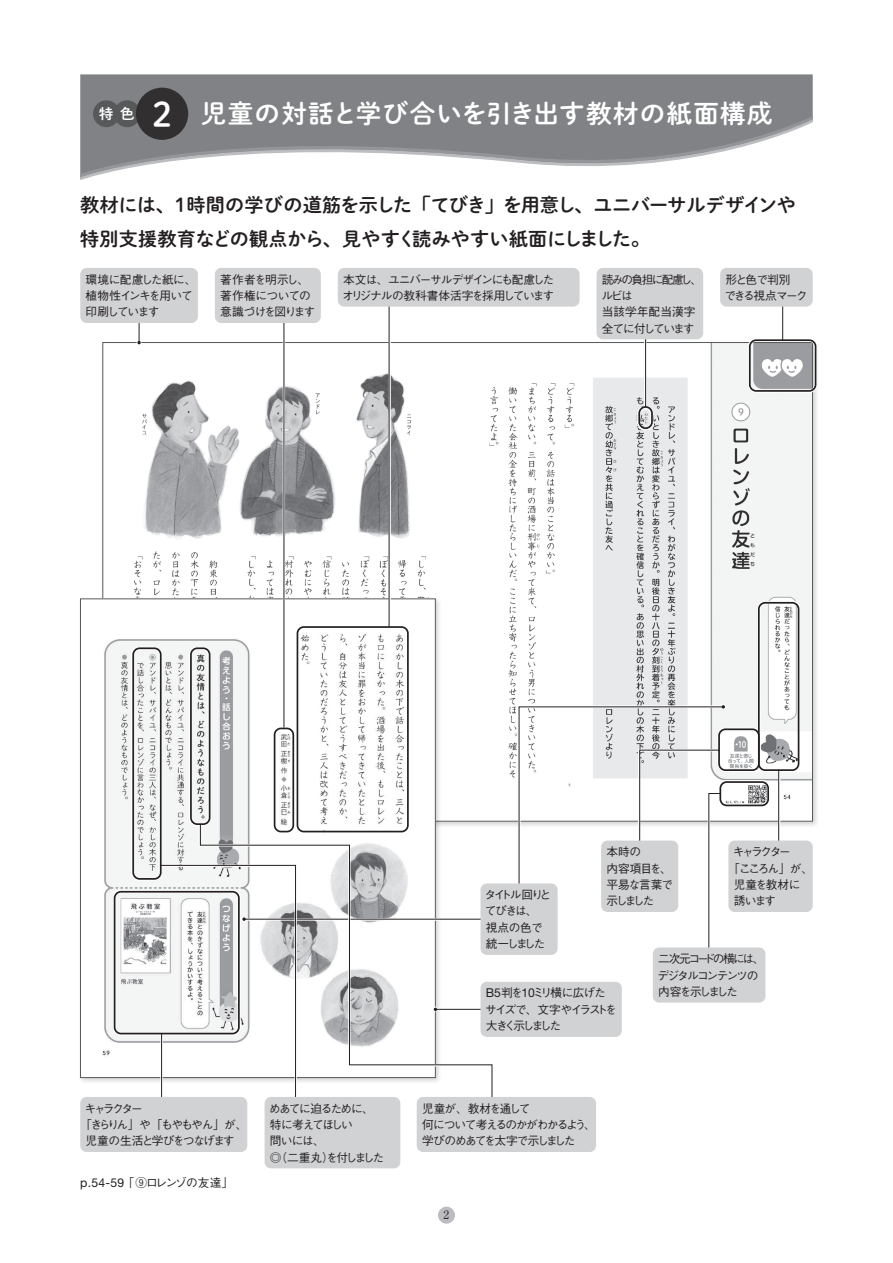
<style>
.page{position:relative;width:893px;height:1263px;background:#fff}
.page>*{position:absolute;margin:0;border:0;box-sizing:border-box;transform-origin:0 0}
.t1{font:25.5px "P Shuei M Go Std N B";letter-spacing:.05em;color:#fff}
.t2{font:19.2px/33.5px "P Shuei M Go Std N B";letter-spacing:-.01em;color:#231f20}
.t3{font:14.25px "P Shuei M Go Std N B";color:#fff}
.t4{font:500 11.7px/16.4px "Gothic BBB Pr 6";letter-spacing:-.125em;color:#231f20}
.t5{font:500 11.7px/16.4px "Gothic BBB Pr 6";letter-spacing:-.09em;color:#231f20}
.t6{font:500 11.7px/16.4px "Gothic BBB Pr 6";letter-spacing:-.16em;color:#231f20}
.t7{font:500 11.7px/16.4px "Gothic BBB Pr 6";letter-spacing:-.075em;color:#231f20}
.t8{font:500 11.7px/16.4px "Gothic BBB Pr 6";letter-spacing:-.145em;color:#231f20}
.t9{font:500 11.7px/16.4px "Gothic BBB Pr 6";letter-spacing:-.08em;color:#231f20}
.t10{font:500 11.7px "Gothic BBB Pr 6";letter-spacing:-.07em;color:#231f20}
.t11{font:500 11.7px "Gothic BBB Pr 6";letter-spacing:-.165em;color:#231f20}
.t12{font:11.55px "Ryumin Pr 6";color:#231f20}
.s1{font-size:33.6px}
.s2{font-family:"Helvetica Neue LT Std";font-weight:400;font-size:12.3px}
.s3{font-family:"Helvetica Neue LT Std";font-weight:400;font-size:12.15px}
</style>
<div class="page">
<img style="left:134px;top:344px;width:677px;height:437px">
<img style="left:102px;top:601px;width:332px;height:455px">
<div style="left:80px;top:74px;width:733px;height:42px;background:#808285"></div>
<svg style="left:80px;top:116px;width:733px;height:62px;fill:#808285"></svg>
<div style="left:93px;top:100px;width:27px;height:27px;background:#57585a;border-radius:50%"></div>
<div style="left:114px;top:100px;width:27px;height:27px;background:#57585a;border-radius:50%"></div>
<div style="left:136px;top:88px;width:52px;height:52px;background:#312f30;border-radius:50%"></div>
<svg style="left:637px;top:339px;width:17px;height:91px"></svg>
<div style="left:638px;top:406px;width:15px;height:23px;border:2px solid #231f20;border-radius:6px"></div>
<hr style="left:645px;top:333px;width:1px;height:74px;background:#231f20">
<svg style="left:748px;top:307px;width:69px;height:85px"></svg>
<div style="left:749px;top:339px;width:67px;height:53px;border:2px solid #231f20;border-radius:6px"></div>
<hr style="left:782px;top:300px;width:1px;height:40px;background:#231f20">
<svg style="left:136px;top:323px;width:6px;height:22px"></svg>
<hr style="left:139px;top:303px;width:1px;height:40px;background:#231f20">
<svg style="left:296px;top:303px;width:114px;height:344px"></svg>
<hr style="left:389px;top:290px;width:1px;height:337px;background:#231f20">
<svg style="left:273px;top:323px;width:22px;height:324px"></svg>
<hr style="left:283px;top:299px;width:1px;height:428px;background:#231f20">
<svg style="left:638px;top:601px;width:162px;height:239px"></svg>
<hr style="left:778px;top:770px;width:1px;height:95px;background:#231f20">
<div style="left:758px;top:602px;width:41px;height:169px;border:2px solid #231f20;border-radius:6px"></div>
<div style="left:718px;top:728px;width:42px;height:43px;border:2px solid #231f20;border-radius:6px"></div>
<svg style="left:493px;top:706px;width:231px;height:214px"></svg>
<svg style="left:113px;top:890px;width:19px;height:192px"></svg>
<div style="left:114px;top:891px;width:126px;height:143px;border:2px solid #231f20;border-radius:6px"></div>
<svg style="left:132px;top:647px;width:57px;height:435px;fill:#f4f5f5"></svg>
<div style="left:132px;top:647px;width:30px;height:233px;border:2px solid #231f20;border-radius:6px"></div>
<svg style="left:160px;top:864px;width:29px;height:233px"></svg>
<svg style="left:189px;top:647px;width:304px;height:435px"></svg>
<div style="left:190px;top:647px;width:20px;height:178px;border:2px solid #231f20;border-radius:6px"></div>
<svg style="left:200px;top:824px;width:293px;height:291px"></svg>
<div style="left:728px;top:840px;width:85px;height:72px;background:#d1d2d4;border-radius:6px"></div>
<div style="left:653px;top:947px;width:112px;height:55px;background:#d1d2d4;border-radius:6px"></div>
<div style="left:417px;top:1097px;width:179px;height:55px;background:#d1d2d4;border-radius:6px"></div>
<div style="left:265px;top:1097px;width:135px;height:71px;background:#d1d2d4;border-radius:6px"></div>
<div style="left:80px;top:1097px;width:167px;height:55px;background:#d1d2d4;border-radius:6px"></div>
<div style="left:601px;top:840px;width:77px;height:72px;background:#d1d2d4;border-radius:6px"></div>
<div style="left:480px;top:883px;width:78px;height:72px;background:#d1d2d4;border-radius:6px"></div>
<div style="left:480px;top:982px;width:142px;height:55px;background:#d1d2d4;border-radius:6px"></div>
<div style="left:720px;top:268px;width:93px;height:39px;background:#d1d2d4;border-radius:6px"></div>
<div style="left:80px;top:268px;width:118px;height:55px;background:#d1d2d4;border-radius:6px"></div>
<div style="left:338px;top:268px;width:242px;height:39px;background:#d1d2d4;border-radius:6px"></div>
<div style="left:215px;top:268px;width:106px;height:55px;background:#d1d2d4;border-radius:6px"></div>
<div style="left:596px;top:268px;width:107px;height:71px;background:#d1d2d4;border-radius:6px"></div>
<div style="left:438px;top:1206px;width:17px;height:18px;background:#bcbdc0;border-radius:50%"></div>
<p class="t3" style="left:99px;top:103px;width:37px">特色</p>
<h1 class="t1" style="left:152px;top:95px;width:622px"><span class="s1">2</span> 児童の対話と学び合いを引き出す教材の紙面構成</h1>
<h2 class="t2" style="left:80px;top:188px;width:717px">教材には、１時間の学びの道筋を示した「てびき」を用意し、ユニバーサルデザインや特別支援教育などの観点から、見やすく読みやすい紙面にしました。</h2>
<p class="t5" style="left:86px;top:270px;width:112px">環境に配慮した紙に、植物性インキを用いて印刷しています</p>
<p class="t5" style="left:342px;top:270px;width:213px">本文は、ユニバーサルデザインにも配慮したオリジナルの教科書体活字を採用しています</p>
<p class="t7" style="left:220px;top:270px;width:97px">著作者を明示し、著作権についての意識づけを図ります</p>
<p class="t4" style="left:601px;top:270px;width:102px">読みの負担に配慮し、ルビは<br>当該学年配当漢字全てに付しています</p>
<p class="t4" style="left:725px;top:270px;width:84px">形と色で判別<br>できる視点マーク</p>
<p class="t4" style="left:85px;top:1099px;width:60px">キャラクター</p>
<p class="t11" style="left:80px;top:1115px;width:169px">「きらりん」や「もやもやん」が、</p>
<p class="t4" style="left:86px;top:1132px;width:151px">児童の生活と学びをつなげます</p>
<p class="t10" style="left:80px;top:1173px;width:155px"><span class="s2">p.</span><span class="s3">54</span><span class="s2">-</span><span class="s3">59</span>「⑨ロレンゾの友達」</p>
<p class="t4" style="left:269px;top:1099px;width:117px">めあてに迫るために、特に考えてほしい<br>問いには、<br>◎（二重丸）を付しました</p>
<p class="t9" style="left:606px;top:843px;width:68px">本時の<br>内容項目を、平易な言葉で示しました</p>
<p class="t4" style="left:733px;top:843px;width:60px">キャラクター</p>
<p class="t4" style="left:728px;top:859px;width:86px">「こころん」が、</p>
<p class="t4" style="left:734px;top:875px;width:68px">児童を教材に</p>
<p class="t4" style="left:734px;top:892px;width:44px">誘います</p>
<p class="t8" style="left:484px;top:886px;width:68px">タイトル回りとてびきは、視点の色で統一しました</p>
<p class="t6" style="left:485px;top:984px;width:133px"><span class="s2">B</span><span class="s3">5</span>判を<span class="s3">10</span>ミリ横に広げたサイズで、文字やイラストを大きく示しました</p>
<p class="t6" style="left:658px;top:950px;width:108px">二次元コードの横には、デジタルコンテンツの内容を示しました</p>
<p class="t4" style="left:422px;top:1099px;width:175px">児童が、教材を通して<br>何について考えるのかがわかるよう、学びのめあてを太字で示しました</p>
<p class="t12" style="left:443px;top:1206px;width:7px">2</p>
</div>
